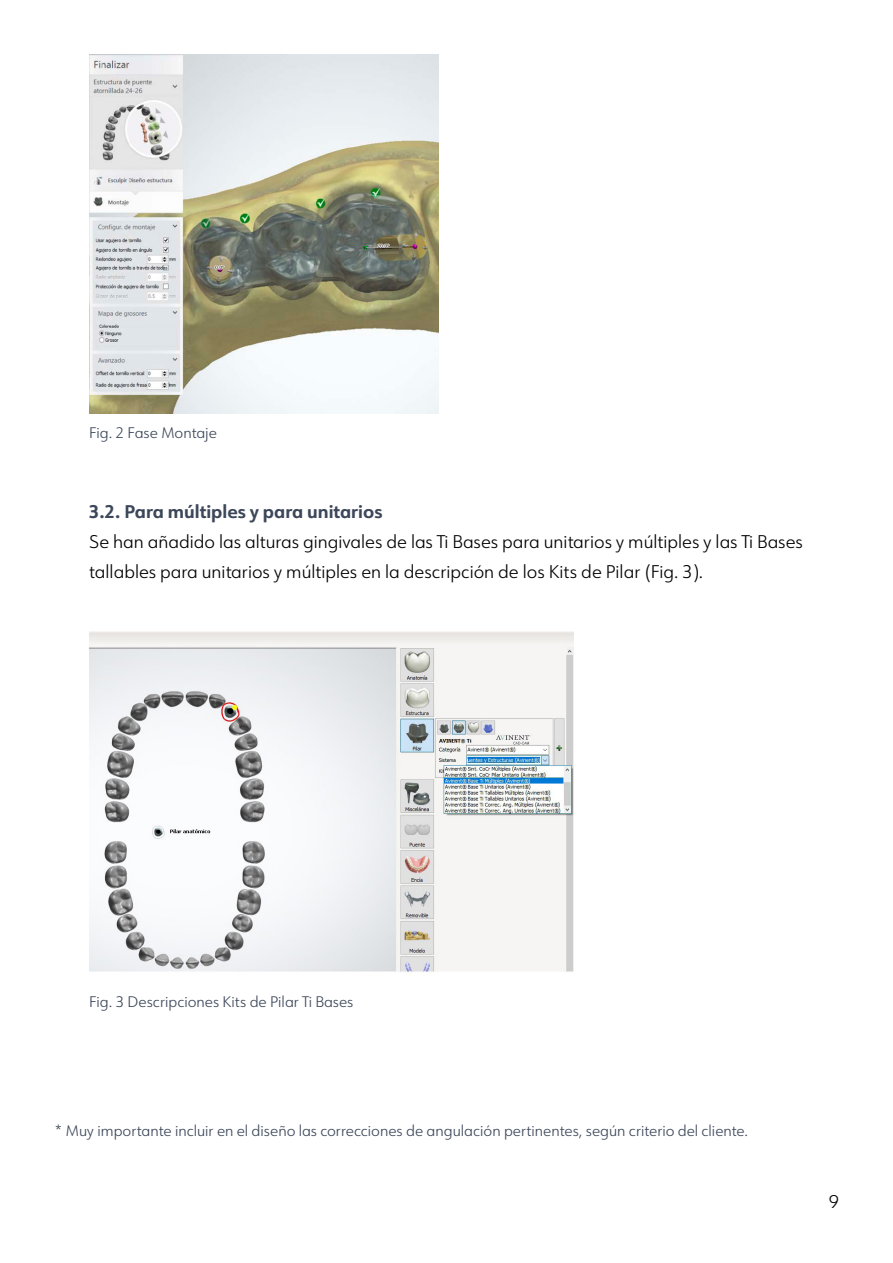
<style>
.page{position:relative;width:893px;height:1263px;background:#fff}
.page>*{position:absolute;margin:0;border:0;box-sizing:border-box;transform-origin:0 0}
.t1{font:300 18px/30px "URW Form";color:#020203}
.t2{font:700 18px "URW Form";color:#3c4759}
.t3{font:300 15px "URW Form";color:#3c4759}
</style>
<div class="page">
<img style="left:89px;top:54px;width:349px;height:359px">
<img style="left:89px;top:631px;width:484px;height:344px">
<p class="t3" style="left:89px;top:422px;width:129px">Fig. 2 Fase Montaje</p>
<p class="t2" style="left:89px;top:499px;width:295px">3.2. Para múltiples y para unitarios</p>
<p class="t1" style="left:89px;top:526px;width:715px">Se han añadido las alturas gingivales de las Ti Bases para unitarios y múltiples y las Ti Bases tallables para unitarios y múltiples en la descripción de los Kits de Pilar (Fig. 3).</p>
<p class="t3" style="left:89px;top:991px;width:266px">Fig. 3 Descripciones Kits de Pilar Ti Bases</p>
<p class="t3" style="left:54px;top:1121px;width:696px">* Muy importante incluir en el diseño las correcciones de angulación pertinentes, según criterio del cliente.</p>
<p class="t1" style="left:829px;top:1186px;width:12px">9</p>
</div>
